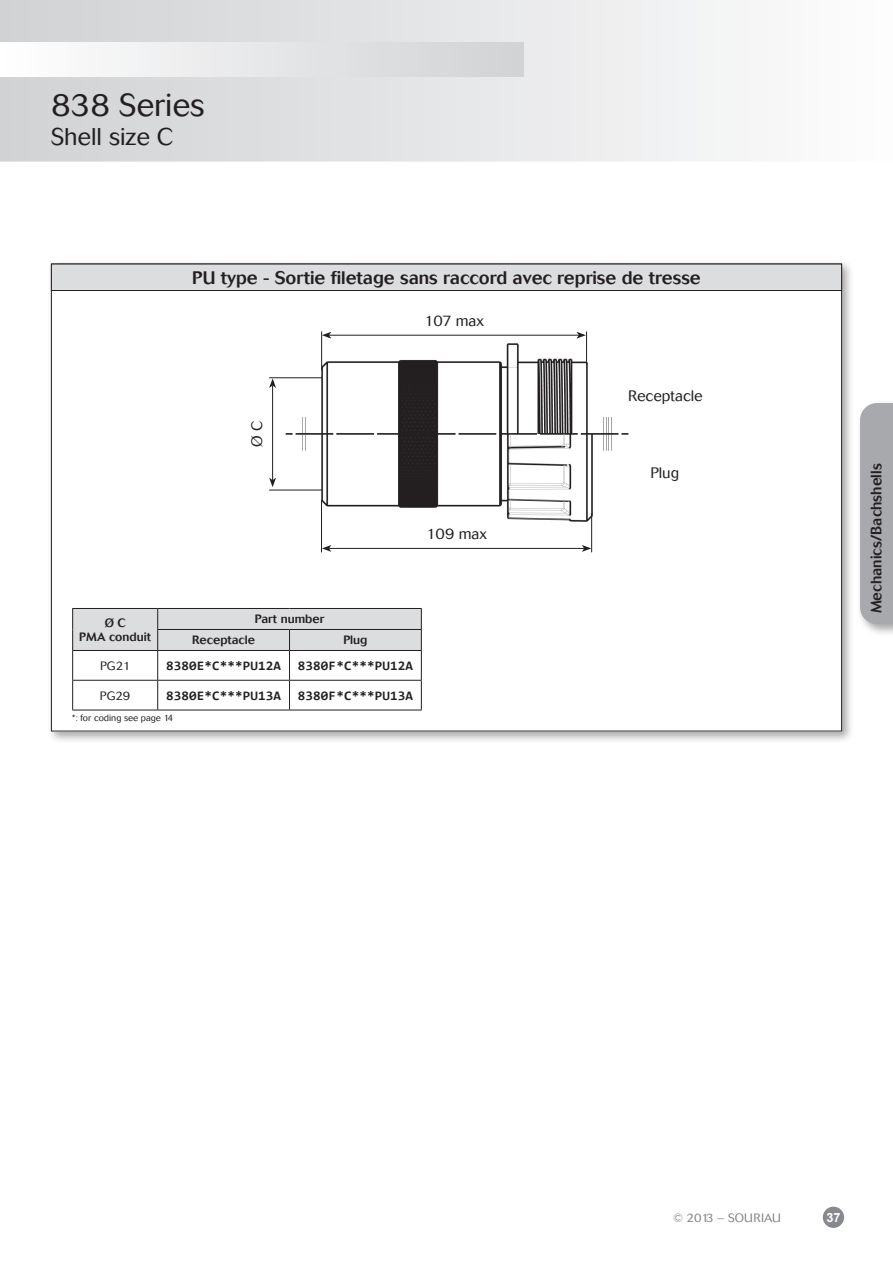
<style>
.page{position:relative;width:893px;height:1263px;background:#fff}
.page>*{position:absolute;margin:0;border:0;box-sizing:border-box;transform-origin:0 0}
.t1{font:300 31.5px "Cosmos";color:#231f20}
.t2{font:300 24px "Cosmos";color:#231f20}
.t3{font:500 18px "Cosmos";color:#231f20}
.t4{font:300 15px "Cosmos";color:#231f20}
.t5{font:500 15px "Cosmos";color:#231f20;scale:.96 1}
.t6{font:700 13.05px "Consolas";letter-spacing:.01em;color:#231f20;scale:1.05 1}
.t7{font:700 12.75px "Arial";color:#fff}
.t8{font:500 12px "Cosmos";color:#231f20}
.t9{font:300 12px "Cosmos";color:#808285}
.t10{font:300 12px "Cosmos";color:#231f20}
.t11{font:300 9px "Cosmos";color:#231f20}
</style>
<div class="page">
<svg style="left:0;top:0;width:732px;height:162px"></svg>
<div style="left:0;top:43px;width:523px;height:34px;background:linear-gradient(to right,#fefefe,#d1d2d4)"></div>
<div style="left:823px;top:1206px;width:21px;height:22px;background:#87898c;border-radius:50%"></div>
<div style="left:856px;top:399px;width:37px;height:238px;background:#231f20;opacity:.4"></div>
<div style="left:860px;top:403px;width:33px;height:221px;background:#a8a9ad"></div>
<div style="left:47px;top:260px;width:807px;height:484px;background:#231f20;opacity:.4"></div>
<div style="left:51px;top:264px;width:791px;height:467px;background:#fff"></div>
<div style="left:51px;top:264px;width:791px;height:26px;background:#dcdddf"></div>
<div style="left:51px;top:264px;width:791px;height:27px;border:1px solid #231f20"></div>
<img style="left:283px;top:342px;width:346px;height:182px">
<hr style="left:329px;top:548px;width:255px;height:1px;background:#231f20">
<svg style="left:322px;top:545px;width:9px;height:7px"></svg>
<svg style="left:582px;top:545px;width:9px;height:7px"></svg>
<hr style="left:329px;top:335px;width:250px;height:1px;background:#231f20">
<svg style="left:322px;top:332px;width:9px;height:7px"></svg>
<svg style="left:576px;top:332px;width:10px;height:7px"></svg>
<hr style="left:321px;top:500px;width:1px;height:52px;background:#231f20">
<hr style="left:321px;top:331px;width:1px;height:39px;background:#231f20">
<hr style="left:586px;top:331px;width:1px;height:33px;background:#231f20">
<hr style="left:591px;top:513px;width:1px;height:39px;background:#231f20">
<hr style="left:269px;top:377px;width:53px;height:1px;background:#231f20">
<hr style="left:269px;top:490px;width:53px;height:1px;background:#231f20">
<hr style="left:272px;top:385px;width:1px;height:95px;background:#231f20">
<svg style="left:269px;top:378px;width:7px;height:10px"></svg>
<svg style="left:269px;top:478px;width:7px;height:9px"></svg>
<svg style="left:72px;top:608px;width:350px;height:102px"></svg>
<hr style="left:72px;top:710px;width:86px;height:1px;background:#231f20">
<hr style="left:158px;top:710px;width:132px;height:1px;background:#231f20">
<hr style="left:290px;top:710px;width:132px;height:1px;background:#231f20">
<p class="t1" style="left:51px;top:88px;width:155px">838 Series</p>
<p class="t2" style="left:51px;top:123px;width:123px">Shell size C</p>
<p class="t3" style="left:192px;top:267px;width:510px">PU type - Sortie filetage sans raccord avec reprise de tresse</p>
<p class="t4" style="left:424px;top:312px;width:61px">107 max</p>
<p class="t4" style="left:248px;top:446px;width:27px;rotate:-90deg">Ø C</p>
<p class="t4" style="left:426px;top:525px;width:62px">109 max</p>
<p class="t8" style="left:105px;top:616px;width:23px">Ø C</p>
<p class="t8" style="left:79px;top:630px;width:73px">PMA conduit</p>
<p class="t8" style="left:255px;top:612px;width:71px">Part number</p>
<p class="t8" style="left:192px;top:633px;width:64px">Receptacle</p>
<p class="t8" style="left:343px;top:633px;width:25px">Plug</p>
<p class="t10" style="left:100px;top:659px;width:31px">PG21</p>
<p class="t6" style="left:166px;top:657px;width:111px">8380E*C***PU12A</p>
<p class="t6" style="left:298px;top:657px;width:111px">8380F*C***PU12A</p>
<p class="t10" style="left:100px;top:689px;width:32px">PG29</p>
<p class="t6" style="left:166px;top:687px;width:111px">8380E*C***PU13A</p>
<p class="t6" style="left:298px;top:687px;width:111px">8380F*C***PU13A</p>
<p class="t11" style="left:72px;top:713px;width:102px">*: for coding see page 14</p>
<p class="t4" style="left:628px;top:387px;width:76px">Receptacle</p>
<p class="t4" style="left:650px;top:464px;width:30px">Plug</p>
<p class="t5" style="left:868px;top:613px;width:158px;rotate:-90deg">Mechanics/Bachshells</p>
<p class="t9" style="left:673px;top:1211px;width:109px">© 2013 – SOURIAU</p>
<p class="t7" style="left:826px;top:1209px;width:16px">37</p>
</div>
